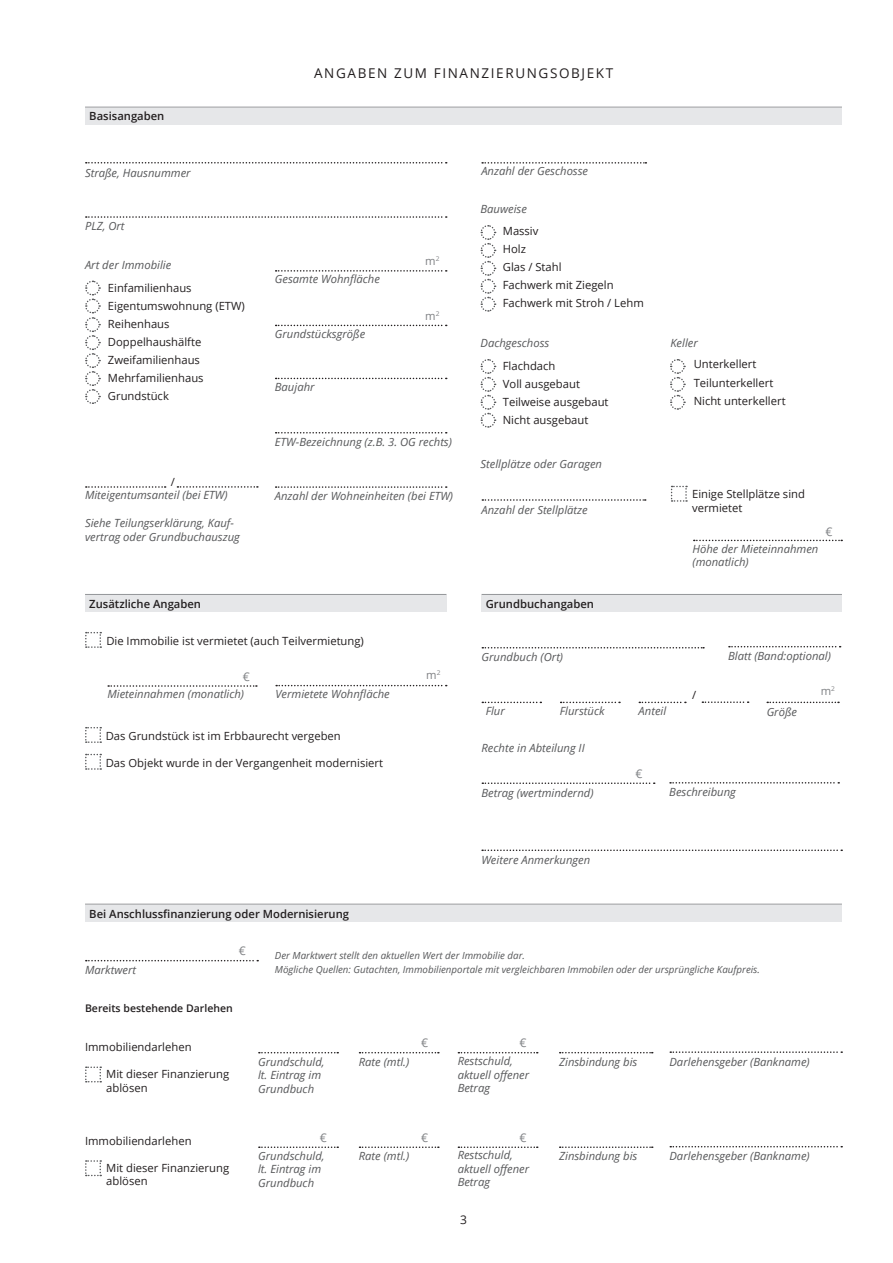
<style>
.page{position:relative;width:893px;height:1263px;background:#fff}
.page>*{position:absolute;margin:0;border:0;box-sizing:border-box;transform-origin:0 0}
.t1{font:13.5px "Open Sans";letter-spacing:.12em;color:#231f20}
.t2{font:12px "Open Sans";color:#808285}
.t3{font:12px "Open Sans";color:#231f20}
.t4{font:italic 11.25px/13.5px "Open Sans";color:#57585a}
.t5{font:11.25px/18px "Open Sans";color:#231f20}
.t6{font:600 11.25px "Open Sans";color:#231f20}
.t7{font:11.25px "Open Sans";color:#808285}
.t8{font:600 10.5px "Open Sans";color:#231f20}
.t9{font:italic 9.75px/13.5px "Open Sans";color:#57585a}
</style>
<div class="page">
<div style="left:85px;top:108px;width:757px;height:17px;background:#e6e7e9"></div>
<div style="left:85px;top:905px;width:757px;height:16px;background:#e6e7e9"></div>
<div style="left:85px;top:595px;width:361px;height:17px;background:#e6e7e9"></div>
<svg style="left:86px;top:216px;width:361px;height:2px"></svg>
<svg style="left:86px;top:162px;width:361px;height:2px"></svg>
<svg style="left:276px;top:270px;width:171px;height:2px"></svg>
<svg style="left:108px;top:685px;width:149px;height:2px"></svg>
<svg style="left:276px;top:685px;width:171px;height:1px"></svg>
<svg style="left:694px;top:540px;width:148px;height:1px"></svg>
<svg style="left:560px;top:1052px;width:93px;height:1px"></svg>
<svg style="left:560px;top:1146px;width:93px;height:2px"></svg>
<svg style="left:670px;top:1051px;width:172px;height:2px"></svg>
<svg style="left:670px;top:1146px;width:172px;height:1px"></svg>
<svg style="left:276px;top:325px;width:171px;height:1px"></svg>
<svg style="left:276px;top:378px;width:171px;height:1px"></svg>
<svg style="left:276px;top:432px;width:171px;height:1px"></svg>
<svg style="left:482px;top:162px;width:164px;height:2px"></svg>
<svg style="left:670px;top:359px;width:16px;height:51px"></svg>
<svg style="left:480px;top:225px;width:16px;height:87px"></svg>
<svg style="left:480px;top:359px;width:16px;height:69px"></svg>
<svg style="left:85px;top:280px;width:16px;height:124px"></svg>
<svg style="left:482px;top:499px;width:164px;height:2px"></svg>
<svg style="left:359px;top:1052px;width:80px;height:1px"></svg>
<svg style="left:359px;top:1146px;width:80px;height:2px"></svg>
<svg style="left:259px;top:1052px;width:79px;height:1px"></svg>
<svg style="left:259px;top:1146px;width:79px;height:2px"></svg>
<svg style="left:458px;top:1052px;width:80px;height:1px"></svg>
<svg style="left:458px;top:1146px;width:80px;height:2px"></svg>
<svg style="left:85px;top:632px;width:16px;height:16px"></svg>
<svg style="left:671px;top:486px;width:16px;height:16px"></svg>
<svg style="left:86px;top:960px;width:172px;height:1px"></svg>
<hr style="left:85px;top:107px;width:757px;height:1px;background:#939598">
<hr style="left:85px;top:904px;width:757px;height:1px;background:#939598">
<hr style="left:85px;top:594px;width:361px;height:1px;background:#939598">
<svg style="left:85px;top:1066px;width:16px;height:16px"></svg>
<svg style="left:85px;top:1160px;width:16px;height:16px"></svg>
<svg style="left:85px;top:727px;width:16px;height:16px"></svg>
<svg style="left:85px;top:754px;width:16px;height:16px"></svg>
<svg style="left:276px;top:486px;width:171px;height:2px"></svg>
<svg style="left:86px;top:486px;width:80px;height:2px"></svg>
<svg style="left:177px;top:486px;width:81px;height:2px"></svg>
<div style="left:482px;top:595px;width:360px;height:17px;background:#e6e7e9"></div>
<svg style="left:482px;top:647px;width:222px;height:1px"></svg>
<hr style="left:482px;top:594px;width:360px;height:1px;background:#939598">
<svg style="left:729px;top:646px;width:112px;height:1px"></svg>
<svg style="left:767px;top:702px;width:72px;height:1px"></svg>
<svg style="left:561px;top:702px;width:59px;height:1px"></svg>
<svg style="left:482px;top:702px;width:59px;height:1px"></svg>
<svg style="left:639px;top:702px;width:47px;height:1px"></svg>
<svg style="left:702px;top:701px;width:47px;height:2px"></svg>
<svg style="left:482px;top:782px;width:173px;height:2px"></svg>
<svg style="left:670px;top:782px;width:169px;height:1px"></svg>
<svg style="left:482px;top:849px;width:360px;height:2px"></svg>
<p class="t6" style="left:89px;top:108px;width:77px">Basisangaben</p>
<p class="t1" style="left:314px;top:64px;width:301px">ANGABEN ZUM FINANZIERUNGSOBJEKT</p>
<p class="t4" style="left:85px;top:166px;width:107px">Straße, Hausnummer</p>
<p class="t4" style="left:481px;top:164px;width:108px">Anzahl der Geschosse</p>
<p class="t4" style="left:85px;top:219px;width:41px">PLZ, Ort</p>
<p class="t4" style="left:85px;top:258px;width:88px">Art der Immobilie</p>
<p class="t5" style="left:108px;top:279px;width:139px">Einfamilienhaus<br>Eigentumswohnung (ETW)<br>Reihenhaus<br>Doppelhaushälfte<br>Zweifamilienhaus<br>Mehrfamilienhaus<br>Grundstück</p>
<p class="t5" style="left:171px;top:472px;width:6px">/</p>
<p class="t4" style="left:275px;top:272px;width:106px">Gesamte Wohnfläche</p>
<p class="t4" style="left:275px;top:327px;width:92px">Grundstücksgröße</p>
<p class="t4" style="left:275px;top:380px;width:41px">Baujahr</p>
<p class="t7" style="left:425px;top:253px;width:16px">m<sup>2</sup></p>
<p class="t7" style="left:425px;top:308px;width:16px">m<sup>2</sup></p>
<p class="t4" style="left:275px;top:434px;width:179px">ETW-Bezeichnung (z.B. 3. OG rechts)</p>
<p class="t4" style="left:85px;top:488px;width:144px">Miteigentumsanteil (bei ETW)</p>
<p class="t4" style="left:275px;top:489px;width:180px">Anzahl der Wohneinheiten (bei ETW)</p>
<p class="t4" style="left:85px;top:516px;width:156px">Siehe Teilungserklärung, Kauf&shy;vertrag oder Grundbuchauszug</p>
<p class="t6" style="left:89px;top:596px;width:113px">Zusätzliche Angaben</p>
<p class="t5" style="left:106px;top:632px;width:259px">Die Immobilie ist vermietet (auch Teilvermietung)</p>
<p class="t2" style="left:243px;top:668px;width:9px">€</p>
<p class="t4" style="left:107px;top:687px;width:138px">Mieteinnahmen (monatlich)</p>
<p class="t4" style="left:275px;top:687px;width:116px">Vermietete Wohnfläche</p>
<p class="t5" style="left:106px;top:726px;width:237px">Das Grundstück ist im Erbbaurecht vergeben</p>
<p class="t5" style="left:106px;top:753px;width:279px">Das Objekt wurde in der Vergangenheit modernisiert</p>
<p class="t7" style="left:426px;top:667px;width:16px">m<sup>2</sup></p>
<p class="t6" style="left:89px;top:906px;width:261px">Bei Anschlussfinanzierung oder Modernisierung</p>
<p class="t4" style="left:480px;top:202px;width:48px">Bauweise</p>
<p class="t5" style="left:503px;top:221px;width:142px">Massiv<br>Holz<br>Glas / Stahl<br>Fachwerk mit Ziegeln<br>Fachwerk mit Stroh / Lehm</p>
<p class="t4" style="left:480px;top:336px;width:70px">Dachgeschoss</p>
<p class="t4" style="left:670px;top:336px;width:29px">Keller</p>
<p class="t5" style="left:503px;top:357px;width:107px">Flachdach<br>Voll ausgebaut<br>Teilweise ausgebaut<br>Nicht ausgebaut</p>
<p class="t5" style="left:694px;top:355px;width:93px">Unterkellert<br>Teilunterkellert<br>Nicht unterkellert</p>
<p class="t4" style="left:480px;top:456px;width:123px">Stellplätze oder Garagen</p>
<p class="t4" style="left:482px;top:502px;width:108px">Anzahl der Stellplätze</p>
<p class="t6" style="left:486px;top:596px;width:110px">Grundbuchangaben</p>
<p class="t4" style="left:482px;top:650px;width:83px">Grundbuch (Ort)</p>
<p class="t5" style="left:692px;top:487px;width:114px;line-height:13.5px">Einige Stellplätze sind vermietet</p>
<p class="t4" style="left:692px;top:541px;width:127px">Höhe der Mieteinnahmen (monatlich)</p>
<p class="t2" style="left:825px;top:523px;width:9px">€</p>
<p class="t5" style="left:692px;top:685px;width:6px">/</p>
<p class="t4" style="left:728px;top:649px;width:104px">Blatt (Band:optional)</p>
<p class="t7" style="left:821px;top:683px;width:16px">m<sup>2</sup></p>
<p class="t4" style="left:486px;top:704px;width:21px">Flur</p>
<p class="t4" style="left:560px;top:704px;width:46px">Flurstück</p>
<p class="t4" style="left:639px;top:704px;width:29px">Anteil</p>
<p class="t4" style="left:767px;top:705px;width:32px">Größe</p>
<p class="t4" style="left:482px;top:740px;width:105px">Rechte in Abteilung II</p>
<p class="t2" style="left:635px;top:765px;width:9px">€</p>
<p class="t4" style="left:482px;top:786px;width:114px">Betrag (wertmindernd)</p>
<p class="t4" style="left:669px;top:785px;width:68px">Beschreibung</p>
<p class="t4" style="left:481px;top:853px;width:110px">Weitere Anmerkungen</p>
<p class="t4" style="left:85px;top:962px;width:53px">Marktwert</p>
<p class="t2" style="left:239px;top:942px;width:9px">€</p>
<p class="t8" style="left:85px;top:1000px;width:149px">Bereits bestehende Darlehen</p>
<p class="t5" style="left:85px;top:1038px;width:108px">Immobiliendarlehen</p>
<p class="t5" style="left:106px;top:1067px;width:124px;line-height:13.5px">Mit dieser Finanzierung ablösen</p>
<p class="t9" style="left:275px;top:949px;width:486px">Der Marktwert stellt den aktuellen Wert der Immobilie dar.<br>Mögliche Quellen: Gutachten, Immobilienportale mit vergleichbaren Immobilen oder der ursprüngliche Kaufpreis.</p>
<p class="t4" style="left:258px;top:1055px;width:68px">Grundschuld, lt. Eintrag im<br>Grundbuch</p>
<p class="t4" style="left:359px;top:1054px;width:52px">Rate (mtl.)</p>
<p class="t2" style="left:421px;top:1034px;width:9px">€</p>
<p class="t2" style="left:519px;top:1034px;width:9px">€</p>
<p class="t4" style="left:458px;top:1054px;width:73px">Restschuld, aktuell offener<br>Betrag</p>
<p class="t4" style="left:559px;top:1055px;width:80px">Zinsbindung bis</p>
<p class="t4" style="left:669px;top:1054px;width:142px">Darlehensgeber (Bankname)</p>
<p class="t5" style="left:85px;top:1131px;width:108px">Immobiliendarlehen</p>
<p class="t5" style="left:106px;top:1161px;width:124px;line-height:13.5px">Mit dieser Finanzierung ablösen</p>
<p class="t2" style="left:320px;top:1129px;width:9px">€</p>
<p class="t2" style="left:421px;top:1129px;width:9px">€</p>
<p class="t4" style="left:258px;top:1149px;width:68px">Grundschuld,</p>
<p class="t4" style="left:359px;top:1149px;width:52px">Rate (mtl.)</p>
<p class="t4" style="left:258px;top:1162px;width:65px">lt. Eintrag im<br>Grundbuch</p>
<p class="t2" style="left:519px;top:1129px;width:9px">€</p>
<p class="t4" style="left:458px;top:1148px;width:73px">Restschuld, aktuell offener<br>Betrag</p>
<p class="t3" style="left:460px;top:1211px;width:8px">3</p>
<p class="t4" style="left:559px;top:1149px;width:80px">Zinsbindung bis</p>
<p class="t4" style="left:669px;top:1149px;width:142px">Darlehensgeber (Bankname)</p>
</div>
